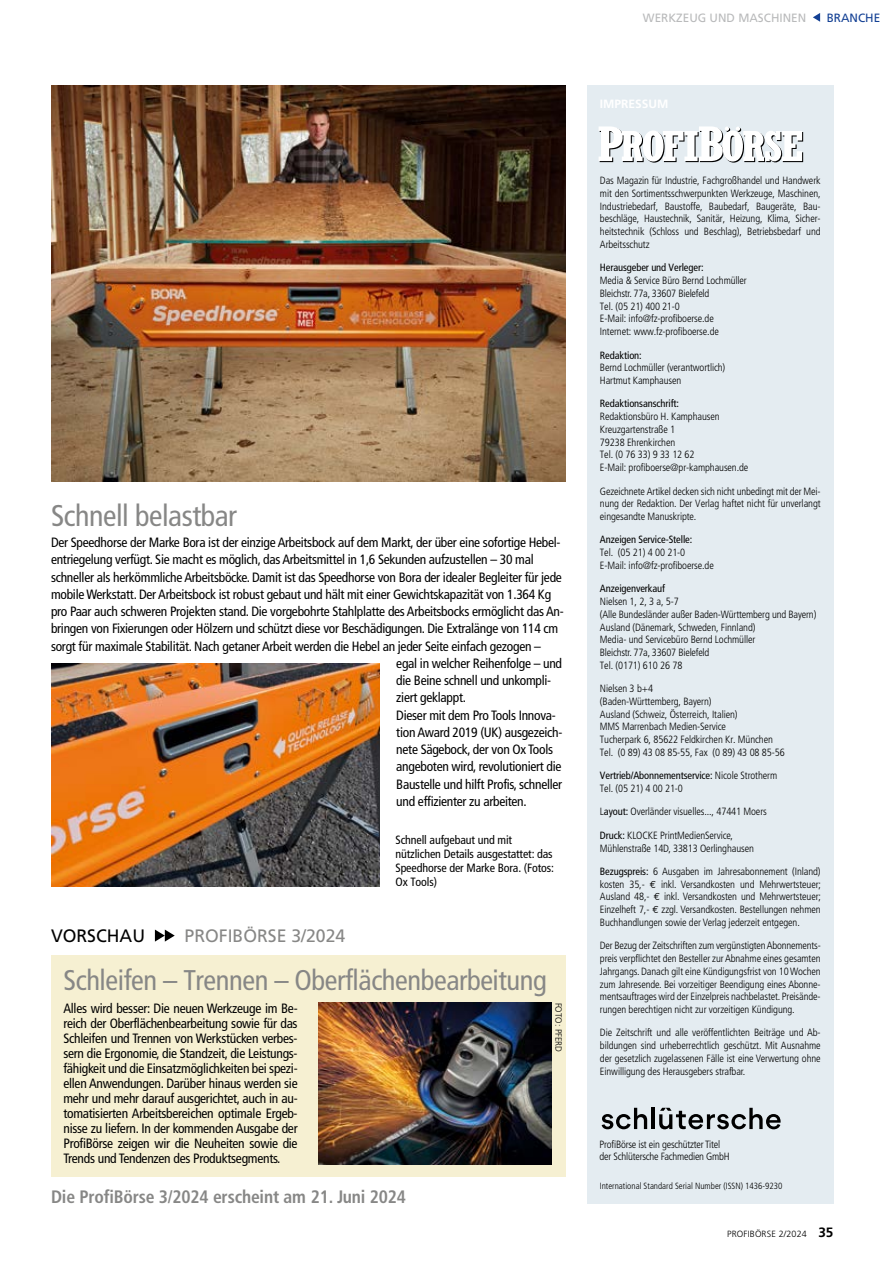
<style>
.page{position:relative;width:893px;height:1263px;background:#fff}
.page>*{position:absolute;margin:0;border:0;box-sizing:border-box;transform-origin:0 0}
.t1{font:condensed 30px "Frutigercondensed 57";letter-spacing:-.015em;color:#878786}
.t2{font:condensed 28.5px "Frutigercondensed 57";letter-spacing:-.015em;color:#878786}
.t3{font:18px "Frutigercondensed 67 Bold Cond";letter-spacing:-.01em;color:#878786}
.t4{font:18px "Frutiger";color:#878786}
.t5{font:18px "Frutiger";color:#000}
.t6{font:condensed 13.5px/15px "Frutigercondensed 57";letter-spacing:-.02em;color:#000;text-align:justify}
.t7{font:condensed 12px/14.2px "Frutigercondensed 57";letter-spacing:-.01em;color:#000}
.t8{font:12px "Frutiger";color:#b9babb}
.t9{font:700 12px "Frutiger";color:#fff}
.t10{font:12px "Frutiger";color:#134094}
.t11{font:10.5px/12.8px "Frutigercondensed 47 Light Cond";letter-spacing:-.01em;color:#000}
.t12{font:condensed 10.5px "Frutigercondensed 57";letter-spacing:-.01em;color:#000}
.t13{font:9px "Frutigercondensed 47 Light Cond";color:#000}
.t14{font:300 9px "Frutiger";letter-spacing:.015em;color:#000}
.s1{font-family:"Frutigercondensed 47 Light Cond";font-stretch:normal}
.s2{font-family:"Frutigercondensed 57";font-stretch:condensed}
.s3{font-family:"Euro Mono"}
.s4{font-weight:700;font-size:13.5px}
</style>
<div class="page">
<svg style="left:813px;top:13px;width:7px;height:9px"></svg>
<svg style="left:155px;top:929px;width:20px;height:13px"></svg>
<div style="left:51px;top:955px;width:515px;height:222px;background:#f6f0d2"></div>
<div style="left:587px;top:85px;width:246px;height:1118px;background:#e4ecf1"></div>
<svg style="left:599px;top:126px;width:204px;height:37px"></svg>
<hr style="left:652px;top:1108px;width:3px;height:21px;background:#000">
<svg style="left:602px;top:1108px;width:45px;height:21px"></svg>
<svg style="left:659px;top:1108px;width:122px;height:21px"></svg>
<img style="left:51px;top:85px;width:515px;height:396px">
<img style="left:51px;top:663px;width:328px;height:223px">
<img style="left:319px;top:1002px;width:232px;height:163px">
<h1 class="t1" style="left:51px;top:498px;width:188px">Schnell belastbar</h1>
<p class="t6" style="left:51px;top:535px;width:510px">Der Speedhorse der Marke Bora ist der einzige Arbeitsbock auf dem Markt, der über eine sofortige Hebel-</p>
<p class="t6" style="left:51px;top:552px;width:484px">entriegelung verfügt. Sie macht es möglich, das Arbeitsmittel in 1,6 Sekunden aufzustellen – 30 mal</p>
<p class="t6" style="left:51px;top:570px;width:512px">schneller als herkömmliche Arbeitsböcke. Damit ist das Speedhorse von Bora der idealer Begleiter für jede</p>
<p class="t6" style="left:51px;top:587px;width:502px">mobile Werkstatt. Der Arbeitsbock ist robust gebaut und hält mit einer Gewichtskapazität von 1.364 Kg</p>
<p class="t6" style="left:51px;top:604px;width:514px">pro Paar auch schweren Projekten stand. Die vorgebohrte Stahlplatte des Arbeitsbocks ermöglicht das An-</p>
<p class="t6" style="left:51px;top:621px;width:509px">bringen von Fixierungen oder Hölzern und schützt diese vor Beschädigungen. Die Extralänge von 114 cm</p>
<p class="t6" style="left:51px;top:639px;width:491px">sorgt für maximale Stabilität. Nach getaner Arbeit werden die Hebel an jeder Seite einfach gezogen –</p>
<p class="t6" style="left:396px;top:656px;width:167px">egal in welcher Reihenfolge – und</p>
<p class="t6" style="left:396px;top:673px;width:156px">die Beine schnell und unkompli-</p>
<p class="t6" style="left:396px;top:690px;width:71px">ziert geklappt.</p>
<p class="t6" style="left:396px;top:708px;width:160px">Dieser mit dem Pro Tools Innova-</p>
<p class="t6" style="left:396px;top:725px;width:168px">tion Award 2019 (UK) ausgezeich-</p>
<p class="t6" style="left:396px;top:742px;width:158px">nete Sägebock, der von Ox Tools</p>
<p class="t6" style="left:396px;top:759px;width:167px">angeboten wird, revolutioniert die</p>
<p class="t6" style="left:396px;top:777px;width:167px">Baustelle und hilft Profis, schneller</p>
<p class="t6" style="left:396px;top:794px;width:132px">und effizienter zu arbeiten.</p>
<p class="t7" style="left:395px;top:832px;width:160px">Schnell aufgebaut und mit nützlichen Details ausgestattet: das<br>Speedhorse der Marke Bora. (Fotos:<br>Ox Tools)</p>
<h3 class="t5" style="left:51px;top:925px;width:96px">VORSCHAU</h3>
<h3 class="t4" style="left:185px;top:925px;width:162px">PROFIBÖRSE 3/2024</h3>
<h2 class="t2" style="left:63px;top:963px;width:485px">Schleifen – Trennen – Oberflächenbearbeitung</h2>
<p class="t6" style="left:63px;top:1000px;width:236px">Alles wird besser: Die neuen Werkzeuge im Be&shy;reich der Oberflächenbearbeitung sowie für das Schleifen und Trennen von Werkstücken verbes&shy;sern die Ergonomie, die Standzeit, die Leistungs&shy;fähigkeit und die Einsatzmöglichkeiten bei spezi&shy;ellen Anwendungen. Darüber hinaus werden sie mehr und mehr darauf ausgerichtet, auch in au&shy;tomatisierten Arbeitsbereichen optimale Ergeb&shy;nisse zu liefern. In der kommenden Ausgabe der ProfiBörse zeigen wir die Neuheiten sowie die Trends und Tendenzen des Produktsegments.</p>
<h3 class="t3" style="left:51px;top:1186px;width:356px">Die ProfiBörse 3/2024 erscheint am 21. Juni 2024</h3>
<p class="t14" style="left:564px;top:1002px;width:51px;rotate:90deg">FOTO: PFERD</p>
<p class="t8" style="left:643px;top:11px;width:165px">WERKZEUG UND MASCHINEN</p>
<p class="t10" style="left:827px;top:11px;width:55px">BRANCHE</p>
<p class="t9" style="left:600px;top:97px;width:70px">IMPRESSUM</p>
<p class="t11" style="left:600px;top:174px;width:222px;text-align:justify">Das Magazin für Industrie, Fachgroßhandel und Handwerk mit den Sortimentsschwerpunkten Werkzeuge, Maschinen, Industriebedarf, Baustoffe, Baubedarf, Baugeräte, Bau&shy;beschläge, Haustechnik, Sanitär, Heizung, Klima, Sicher&shy;heitstechnik (Schloss und Beschlag), Betriebsbedarf und Arbeitsschutz</p>
<p class="t12" style="left:600px;top:262px;width:105px">Herausgeber und Verleger:</p>
<p class="t11" style="left:600px;top:274px;width:148px">Media &amp; Service Büro Bernd Lochmüller<br>Bleichstr. 77a, 33607 Bielefeld<br>Tel. (05 21) 400 21-0<br>E-Mail: info@fz-profiboerse.de<br>Internet: www.fz-profiboerse.de</p>
<p class="t12" style="left:600px;top:349px;width:43px">Redaktion:</p>
<p class="t11" style="left:600px;top:361px;width:127px">Bernd Lochmüller (verantwortlich)<br>Hartmut Kamphausen</p>
<p class="t12" style="left:600px;top:398px;width:81px">Redaktionsanschrift:</p>
<p class="t11" style="left:600px;top:410px;width:150px">Redaktionsbüro H. Kamphausen<br>Kreuzgartenstraße 1<br>79238 Ehrenkirchen<br>Tel. (0 76 33) 9 33 12 62<br>E-Mail: profiboerse@pr-kamphausen.de</p>
<p class="t11" style="left:600px;top:485px;width:222px;text-align:justify">Gezeichnete Artikel decken sich nicht unbedingt mit der Mei&shy;nung der Redaktion. Der Verlag haftet nicht für unverlangt eingesandte Manuskripte.</p>
<p class="t12" style="left:600px;top:534px;width:94px">Anzeigen Service-Stelle:</p>
<p class="t11" style="left:600px;top:546px;width:115px">Tel. (05 21) 4 00 21-0<br>E-Mail: info@fz-profiboerse.de</p>
<p class="t12" style="left:600px;top:582px;width:67px">Anzeigenverkauf</p>
<p class="t11" style="left:600px;top:595px;width:218px">Nielsen 1, 2, 3 a, 5-7<br>(Alle Bundesländer außer Baden-Württemberg und Bayern)<br>Ausland (Dänemark, Schweden, Finnland)<br>Media- und Servicebüro Bernd Lochmüller<br>Bleichstr. 77a, 33607 Bielefeld<br>Tel. (0171) 610 26 78</p>
<p class="t11" style="left:600px;top:682px;width:186px">Nielsen 3 b+4<br>(Baden-Württemberg, Bayern)<br>Ausland (Schweiz, Österreich, Italien)<br>MMS Marrenbach Medien-Service<br>Tucherpark 6, 85622 Feldkirchen Kr. München Tel. (0 89) 43 08 85-55, Fax (0 89) 43 08 85-56</p>
<p class="t12" style="left:600px;top:769px;width:179px">Vertrieb/Abonnementservice: <span class="s1">Nicole Strotherm</span></p>
<p class="t11" style="left:600px;top:782px;width:85px">Tel. (05 21) 4 00 21-0</p>
<p class="t11" style="left:600px;top:805px;width:168px">L<span class="s2">ayout:</span> Overländer visuelles..., 47441 Moers</p>
<p class="t11" style="left:600px;top:829px;width:156px"><span class="s2">Druck:</span> KLOCKE PrintMedienService,<br>Mühlenstraße 14D, 33813 Oerlinghausen</p>
<p class="t11" style="left:600px;top:865px;width:223px;text-align:justify"><span class="s2">Bezugspreis:</span> 6 Ausgaben im Jahresabonnement (Inland) kosten 35,- <span class="s3">E</span> inkl. Versandkosten und Mehrwertsteuer; Ausland 48,- <span class="s3">E</span> inkl. Versandkosten und Mehrwertsteuer; Einzelheft 7,- <span class="s3">E</span> zzgl. Versandkosten. Bestellungen nehmen Buchhandlungen sowie der Verlag jederzeit entgegen.</p>
<p class="t11" style="left:600px;top:939px;width:222px;text-align:justify">Der Bezug der Zeitschriften zum vergünstigten Abonnements&shy;preis verpflichtet den Besteller zur Abnahme eines gesamten Jahrgangs. Danach gilt eine Kündigungsfrist von 10 Wochen zum Jahresende. Bei vorzeitiger Beendigung eines Abonne&shy;mentsauftrages wird der Einzelpreis nachbelastet. Preisände&shy;rungen berechtigen nicht zur vorzeitigen Kündigung.</p>
<p class="t11" style="left:600px;top:1026px;width:222px;text-align:justify">Die Zeitschrift und alle veröffentlichten Beiträge und Ab&shy;bildungen sind urheberrechtlich geschützt. Mit Ausnahme der gesetzlich zugelassenen Fälle ist eine Verwertung ohne Einwilligung des Herausgebers strafbar.</p>
<p class="t11" style="left:600px;top:1139px;width:132px;line-height:12px">ProfiBörse ist ein geschützter Titel der Schlütersche Fachmedien GmbH</p>
<p class="t13" style="left:600px;top:1180px;width:184px">International Standard Serial Number (ISSN) 1436-9230</p>
<p class="t14" style="left:727px;top:1229px;width:108px">PROFIBÖRSE 2/2024 <span class="s4">35</span></p>
</div>
